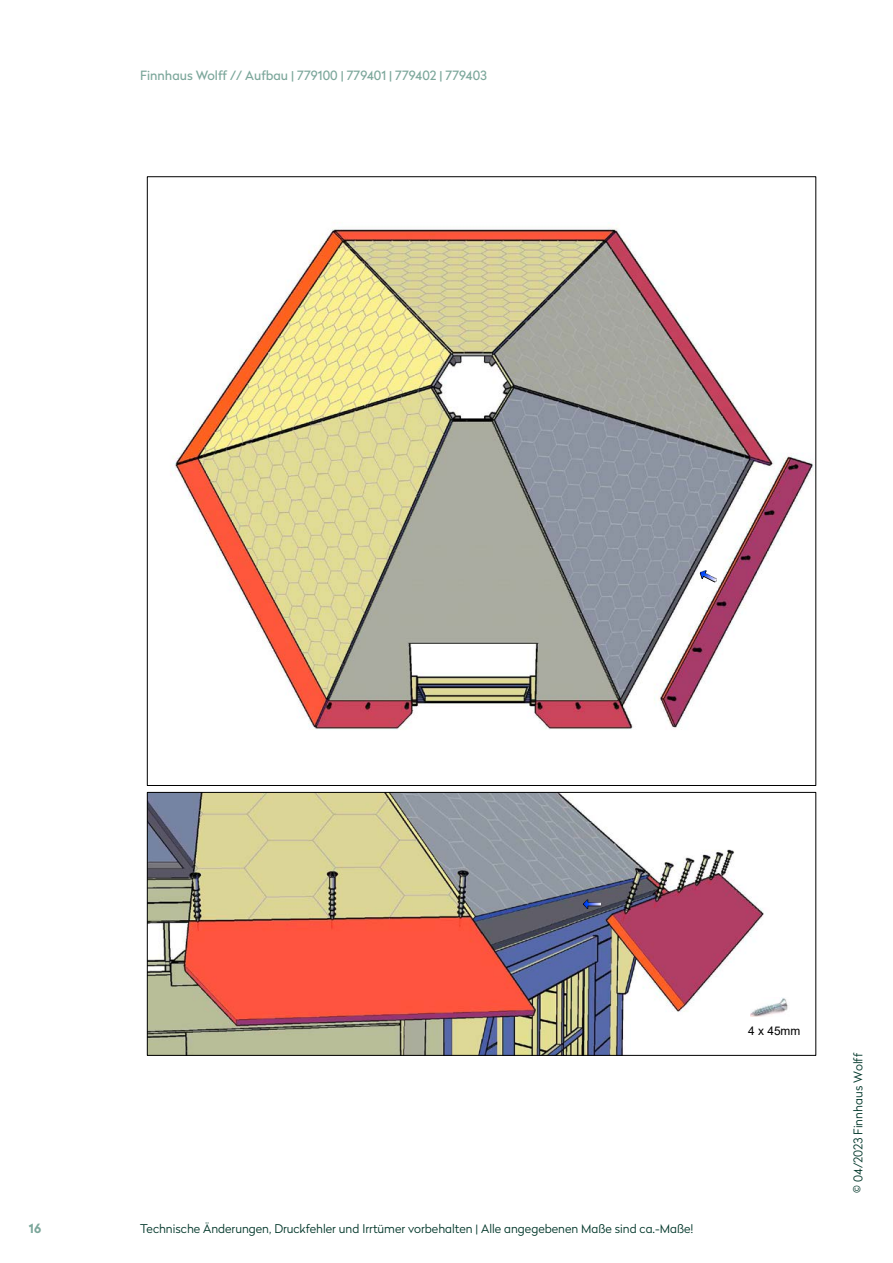
<style>
.page{position:relative;width:893px;height:1263px;background:#fff}
.page>*{position:absolute;margin:0;border:0;box-sizing:border-box;transform-origin:0 0}
.t1{font:12.75px "Radikal";color:#7ca79b}
.t2{font:700 12.75px "Radikal";color:#7ca79b}
.t3{font:300 12px "Radikal";color:#003629}
.t4{font:11.85px "Arial";color:#000}
</style>
<div class="page">
<img style="left:173px;top:228px;width:641px;height:502px">
<img style="left:149px;top:794px;width:615px;height:259px">
<svg style="left:583px;top:899px;width:18px;height:11px"></svg>
<img style="left:583px;top:900px;width:18px;height:8px">
<img style="left:751px;top:998px;width:37px;height:19px">
<div style="left:147px;top:792px;width:669px;height:263px;border:1px solid #000"></div>
<svg style="left:700px;top:570px;width:17px;height:13px"></svg>
<img style="left:700px;top:571px;width:16px;height:11px">
<p class="t1" style="left:140px;top:67px;width:348px">Finnhaus Wolff // Aufbau | 779100 | 779401 | 779402 | 779403</p>
<p class="t2" style="left:29px;top:1219px;width:14px">16</p>
<p class="t3" style="left:140px;top:1220px;width:555px">Technische Änderungen, Druckfehler und Irrtümer vorbehalten | Alle angegebenen Maße sind ca.-Maße!</p>
<p class="t4" style="left:748px;top:1022px;width:54px">4 x 45mm</p>
<p class="t3" style="left:850px;top:1193px;width:141px;rotate:-90deg">© 04/2023 Finnhaus Wolff</p>
</div>
